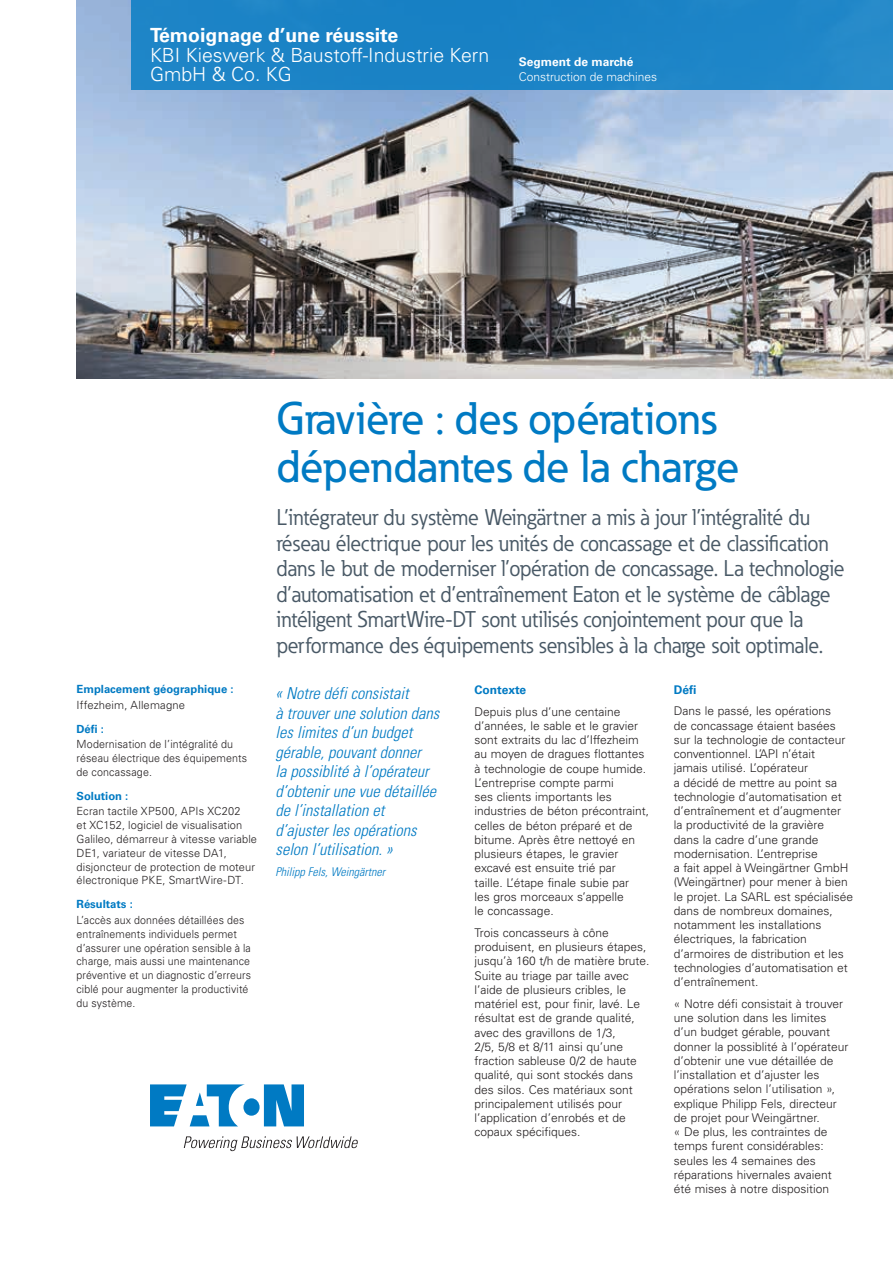
<style>
.page{position:relative;width:893px;height:1263px;background:#fff}
.page>*{position:absolute;margin:0;border:0;box-sizing:border-box;transform-origin:0 0}
.t1{font:500 45px/48px "Eaton";color:#007ac3}
.t2{font:22.5px/25.5px "Eaton";color:#495966;scale:.95 1}
.t3{font:300 19.5px/19.5px "Univers LT Std";color:#fff}
.t4{font:700 19.5px "Univers LT Std";color:#fff}
.t5{font:italic 300 condensed 16.5px/19.5px "Univers LT Std";color:#007ac3}
.t6{font:300 12px/14.2px "Univers LT Std";color:#231f20}
.t7{font:italic 300 condensed 12px "Univers LT Std";color:#007ac3}
.t8{font:300 12px "Univers LT Std";color:#fff}
.t9{font:700 12px "Univers LT Std";color:#fff}
.t10{font:700 12px "Univers LT Std";color:#007ac3}
.t11{font:300 11.25px/13.8px "Univers LT Std";letter-spacing:.01em;color:#231f20;scale:.94 1}
.t12{font:300 11.25px/13.8px "Univers LT Std";letter-spacing:.01em;color:#231f20}
.t13{font:300 11.25px/13.8px "Univers LT Std";letter-spacing:.01em;color:#231f20;scale:.95 1}
.t14{font:700 11.25px "Univers LT Std";color:#007ac3}
</style>
<div class="page">
<img style="left:77px;top:0;width:816px;height:378px">
<div style="left:131px;top:0;width:762px;height:90px;background:#1c83c6"></div>
<svg style="left:150px;top:1084px;width:154px;height:42px"></svg>
<svg style="left:184px;top:1136px;width:174px;height:15px"></svg>
<h3 class="t4" style="left:150px;top:24px;width:250px">Témoignage d’une réussite</h3>
<h3 class="t3" style="left:150px;top:45px;width:341px">KBI Kieswerk &amp; Baustoff-Industrie Kern<br>GmbH &amp; Co. KG</h3>
<p class="t9" style="left:519px;top:55px;width:116px">Segment de marché</p>
<p class="t8" style="left:519px;top:70px;width:140px">Construction de machines</p>
<p class="t14" style="left:77px;top:682px;width:159px">Emplacement géographique :</p>
<p class="t12" style="left:77px;top:698px;width:110px">Iffezheim, Allemagne</p>
<p class="t14" style="left:77px;top:722px;width:29px">Défi :</p>
<p class="t13" style="left:77px;top:737px;width:181px">Modernisation de l’intégralité du réseau électrique des équipements de concassage.</p>
<p class="t14" style="left:77px;top:789px;width:53px">Solution :</p>
<p class="t12" style="left:77px;top:804px;width:182px">Ecran tactile XP500, APIs XC202<br>et XC152, logiciel de visualisation Galileo, démarreur à vitesse variable DE1, variateur de vitesse DA1, disjoncteur de protection de moteur électronique PKE, SmartWire-DT.</p>
<p class="t14" style="left:77px;top:898px;width:58px">Résultats :</p>
<p class="t11" style="left:77px;top:913px;width:187px">L’accès aux données détaillées des entraînements individuels permet d’assurer une opération sensible à la charge, mais aussi une maintenance préventive et un diagnostic d’erreurs ciblé pour augmenter la productivité du système.</p>
<h1 class="t1" style="left:276px;top:393px;width:464px">Gravière : des opérations dépendantes de la charge</h1>
<p class="t2" style="left:276px;top:505px;width:600px">L’intégrateur du système Weingärtner a mis à jour l’intégralité du réseau électrique pour les unités de concassage et de classification dans le but de moderniser l’opération de concassage. La technologie d’automatisation et d’entraînement Eaton et le système de câblage intéligent SmartWire-DT sont utilisés conjointement pour que la performance des équipements sensibles à la charge soit optimale.</p>
<h3 class="t5" style="left:276px;top:684px;width:165px">« Notre défi consistait<br>à trouver une solution dans les limites d’un budget gérable, pouvant donner<br>la possiblité à l’opérateur d’obtenir une vue détaillée de l’installation et d’ajuster les opérations selon l’utilisation. »</h3>
<p class="t7" style="left:276px;top:865px;width:111px">Philipp Fels, Weingärtner</p>
<p class="t10" style="left:475px;top:683px;width:53px">Contexte</p>
<p class="t6" style="left:475px;top:704px;width:176px">Depuis plus d’une centaine d’années, le sable et le gravier sont extraits du lac d’Iffezheim au moyen de dragues flottantes à technologie de coupe humide.<br>L’entreprise compte parmi<br>ses clients importants les industries de béton précontraint, celles de béton préparé et de bitume. Après être nettoyé en plusieurs étapes, le gravier excavé est ensuite trié par<br>taille. L’étape finale subie par<br>les gros morceaux s’appelle<br>le concassage.</p>
<p class="t6" style="left:475px;top:925px;width:176px">Trois concasseurs à cône produisent, en plusieurs étapes, jusqu’à 160 t/h de matière brute.<br>Suite au triage par taille avec l’aide de plusieurs cribles, le matériel est, pour finir, lavé. Le résultat est de grande qualité, avec des gravillons de 1/3,<br>2/5, 5/8 et 8/11 ainsi qu’une fraction sableuse 0/2 de haute qualité, qui sont stockés dans des silos. Ces matériaux sont principalement utilisés pour l’application d’enrobés et de copaux spécifiques.</p>
<p class="t10" style="left:674px;top:682px;width:24px">Défi</p>
<p class="t6" style="left:674px;top:704px;width:181px">Dans le passé, les opérations<br>de concassage étaient basées sur la technologie de contacteur conventionnel. L’API n’était<br>jamais utilisé. L’opérateur<br>a décidé de mettre au point sa technologie d’automatisation et d’entraînement et d’augmenter<br>la productivité de la gravière<br>dans la cadre d’une grande modernisation. L’entreprise<br>a fait appel à Weingärtner GmbH (Weingärtner) pour mener à bien le projet. La SARL est spécialisée dans de nombreux domaines, notamment les installations électriques, la fabrication d’armoires de distribution et les technologies d’automatisation et d’entraînement.</p>
<p class="t6" style="left:674px;top:996px;width:176px">« Notre défi consistait à trouver une solution dans les limites d’un budget gérable, pouvant donner la possiblité à l’opérateur d’obtenir une vue détaillée de l’installation et d’ajuster les opérations selon l’utilisation », explique Philipp Fels, directeur de projet pour Weingärtner.<br>« De plus, les contraintes de temps furent considérables: seules les 4 semaines des réparations hivernales avaient été mises à notre disposition</p>
</div>
